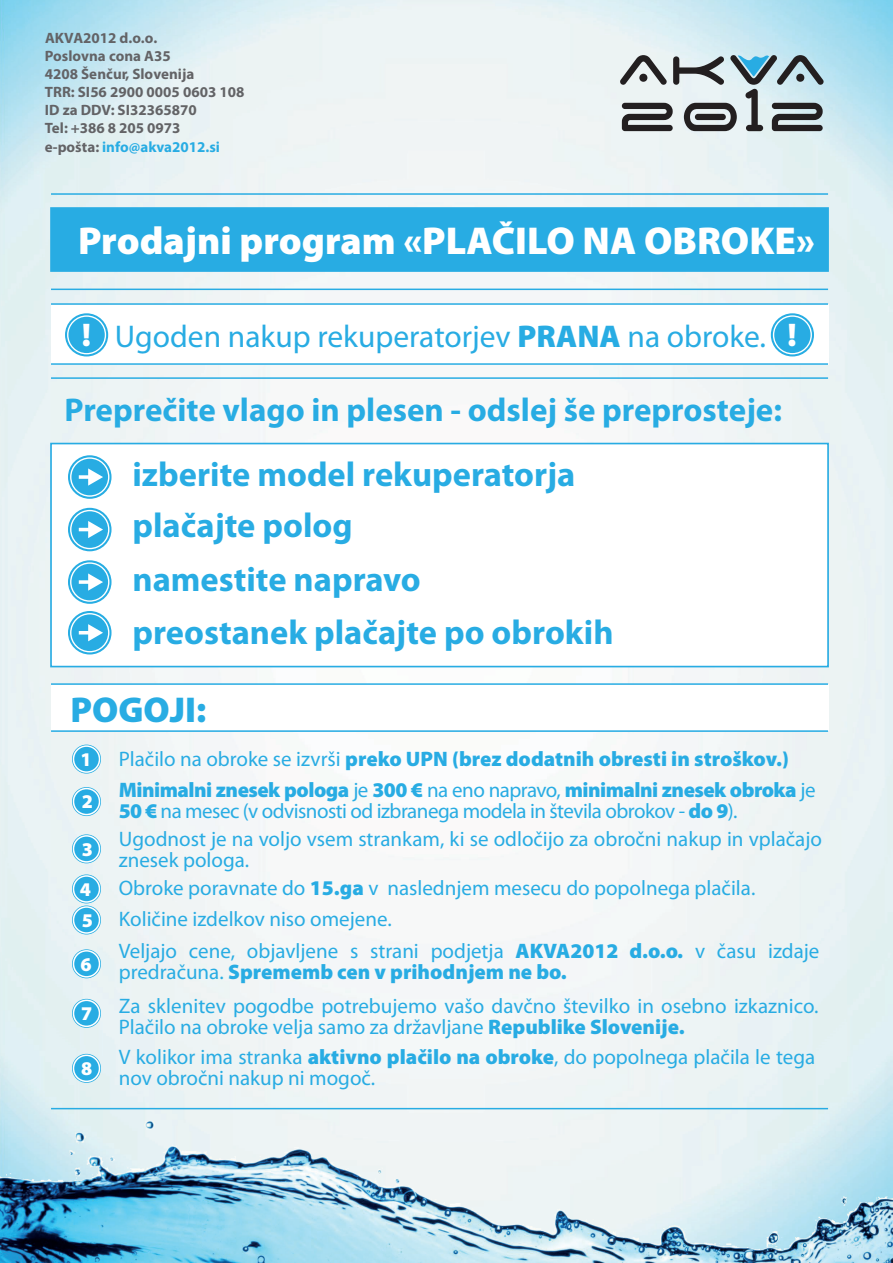
<style>
.page{position:relative;width:893px;height:1263px;background:#fff}
.page>*{position:absolute;margin:0;border:0;box-sizing:border-box;transform-origin:0 0}
.t1{font:900 39px "Myriad Pro";color:#fff}
.t2{font:900 36px "Myriad Pro";color:#28ace3}
.t3{font:700 34.5px/53.4px "Myriad Pro";color:#28ace3}
.t4{font:700 33px "Myriad Pro";color:#28ace3}
.t5{font:900 32.85px "Myriad Pro";color:#fff}
.t6{font:31.5px "Myriad Pro";color:#28ace3}
.t7{font:21px/28px "Myriad Pro";color:#28ace3}
.t8{font:900 21px/30.6px "Myriad Pro";letter-spacing:-.025em;color:#28ace3}
.t9{font:900 19.5px/41.7px "Myriad Pro";color:#fff}
.t10{font:700 15px/18px "Myriad Pro";color:#636366}
.s1{color:#28ace3}
.s2{font-weight:900}
.s3{font-weight:400}
</style>
<div class="page">
<img style="left:0;top:0;width:893px;height:1121px">
<div style="left:51px;top:684px;width:777px;height:47px;background:#fff"></div>
<hr style="left:51px;top:730px;width:777px;height:2px;background:#28ace3">
<div style="left:51px;top:304px;width:777px;height:60px;background:#fff"></div>
<div style="left:50px;top:207px;width:779px;height:65px;background:#28ace3;border:2px solid #28ace3"></div>
<svg style="left:620px;top:53px;width:204px;height:78px;background:#9faaae"></svg>
<img style="left:0;top:1121px;width:893px;height:142px">
<div style="left:50px;top:443px;width:779px;height:224px;background:#fff;border:2px solid #28ace3"></div>
<div style="left:71px;top:458px;width:38px;height:38px;background:#28ace3;border-radius:50%"></div>
<div style="left:68px;top:455px;width:44px;height:44px;border:6px solid #27ade3;border-radius:50%"></div>
<div style="left:70px;top:457px;width:39px;height:40px;border:1px solid #fff;border-radius:50%"></div>
<svg style="left:79px;top:475px;width:9px;height:4px"></svg>
<svg style="left:88px;top:468px;width:15px;height:18px"></svg>
<div style="left:71px;top:511px;width:38px;height:37px;background:#28ace3;border-radius:50%"></div>
<div style="left:68px;top:508px;width:44px;height:43px;border:6px solid #27ade3;border-radius:50%"></div>
<div style="left:70px;top:510px;width:39px;height:39px;border:1px solid #fff;border-radius:50%"></div>
<svg style="left:79px;top:521px;width:24px;height:17px"></svg>
<div style="left:71px;top:563px;width:38px;height:38px;background:#28ace3;border-radius:50%"></div>
<div style="left:68px;top:560px;width:44px;height:44px;border:6px solid #27ade3;border-radius:50%"></div>
<div style="left:70px;top:562px;width:39px;height:40px;border:1px solid #fff;border-radius:50%"></div>
<svg style="left:79px;top:580px;width:9px;height:4px"></svg>
<svg style="left:88px;top:573px;width:15px;height:18px"></svg>
<div style="left:71px;top:614px;width:38px;height:38px;background:#28ace3;border-radius:50%"></div>
<div style="left:68px;top:611px;width:44px;height:43px;border:6px solid #27ade3;border-radius:50%"></div>
<div style="left:70px;top:613px;width:39px;height:39px;border:1px solid #fff;border-radius:50%"></div>
<svg style="left:79px;top:624px;width:24px;height:17px"></svg>
<div style="left:68px;top:316px;width:37px;height:38px;background:#28ace3;border-radius:50%"></div>
<div style="left:65px;top:313px;width:43px;height:43px;border:5px solid #27ade3;border-radius:50%"></div>
<div style="left:67px;top:315px;width:39px;height:39px;border:1px solid #fff;border-radius:50%"></div>
<div style="left:774px;top:316px;width:37px;height:38px;background:#28ace3;border-radius:50%"></div>
<div style="left:771px;top:313px;width:43px;height:43px;border:5px solid #27ade3;border-radius:50%"></div>
<div style="left:773px;top:315px;width:39px;height:39px;border:1px solid #fff;border-radius:50%"></div>
<div style="left:74px;top:746px;width:26px;height:26px;background:#28ace3;border-radius:50%"></div>
<div style="left:72px;top:744px;width:29px;height:29px;border:3px solid #27ade3;border-radius:50%"></div>
<div style="left:73px;top:745px;width:27px;height:28px;border:2px solid #fff;border-radius:50%"></div>
<div style="left:74px;top:788px;width:26px;height:26px;background:#28ace3;border-radius:50%"></div>
<div style="left:72px;top:787px;width:29px;height:29px;border:3px solid #27ade3;border-radius:50%"></div>
<div style="left:73px;top:788px;width:27px;height:27px;border:2px solid #fff;border-radius:50%"></div>
<div style="left:74px;top:836px;width:26px;height:26px;background:#28ace3;border-radius:50%"></div>
<div style="left:72px;top:834px;width:29px;height:29px;border:3px solid #27ade3;border-radius:50%"></div>
<div style="left:73px;top:835px;width:27px;height:28px;border:2px solid #fff;border-radius:50%"></div>
<div style="left:74px;top:876px;width:26px;height:26px;background:#28ace3;border-radius:50%"></div>
<div style="left:72px;top:874px;width:29px;height:29px;border:3px solid #27ade3;border-radius:50%"></div>
<div style="left:73px;top:875px;width:27px;height:28px;border:2px solid #fff;border-radius:50%"></div>
<div style="left:74px;top:907px;width:26px;height:26px;background:#28ace3;border-radius:50%"></div>
<div style="left:72px;top:905px;width:29px;height:29px;border:3px solid #27ade3;border-radius:50%"></div>
<div style="left:73px;top:906px;width:27px;height:28px;border:2px solid #fff;border-radius:50%"></div>
<div style="left:74px;top:951px;width:26px;height:26px;background:#28ace3;border-radius:50%"></div>
<div style="left:72px;top:949px;width:29px;height:29px;border:3px solid #27ade3;border-radius:50%"></div>
<div style="left:73px;top:950px;width:27px;height:27px;border:2px solid #fff;border-radius:50%"></div>
<div style="left:74px;top:1000px;width:26px;height:26px;background:#28ace3;border-radius:50%"></div>
<div style="left:72px;top:999px;width:29px;height:29px;border:3px solid #27ade3;border-radius:50%"></div>
<div style="left:73px;top:999px;width:27px;height:28px;border:2px solid #fff;border-radius:50%"></div>
<div style="left:74px;top:1055px;width:26px;height:26px;background:#28ace3;border-radius:50%"></div>
<div style="left:72px;top:1054px;width:29px;height:29px;border:3px solid #27ade3;border-radius:50%"></div>
<div style="left:73px;top:1054px;width:27px;height:28px;border:2px solid #fff;border-radius:50%"></div>
<hr style="left:51px;top:363px;width:777px;height:2px;background:#28ace3">
<hr style="left:51px;top:303px;width:777px;height:2px;background:#28ace3">
<hr style="left:51px;top:289px;width:777px;height:1px;background:#28ace3">
<hr style="left:51px;top:193px;width:777px;height:2px;background:#28ace3">
<hr style="left:51px;top:377px;width:777px;height:2px;background:#28ace3">
<hr style="left:51px;top:683px;width:777px;height:2px;background:#28ace3">
<hr style="left:51px;top:1108px;width:777px;height:1px;background:#28ace3">
<p class="t10" style="left:45px;top:28px;width:201px">AKVA2012 d.o.o.<br>Poslovna cona A35<br>4208 Šenčur, Slovenija<br>TRR: SI56 2900 0005 0603 108<br>ID za DDV: SI32365870<br>Tel: +386 8 205 0973<br>e-pošta: <span class="s1">info@akva2012.si</span></p>
<h1 class="t1" style="left:78px;top:214px;width:738px">Prodajni program «PLAČILO NA OBROKE»</h1>
<h3 class="t5" style="left:82px;top:313px;width:11px">!</h3>
<h3 class="t5" style="left:787px;top:313px;width:11px">!</h3>
<h3 class="t6" style="left:115px;top:317px;width:653px">Ugoden nakup rekuperatorjev <span class="s2">PRANA</span> na obroke.</h3>
<h3 class="t4" style="left:65px;top:388px;width:719px">Preprečite vlago in plesen - odslej še preprosteje:</h3>
<h3 class="t3" style="left:133px;top:446px;width:444px">izberite model rekuperatorja</h3>
<h3 class="t3" style="left:133px;top:498px;width:483px">plačajte polog<br>namestite napravo<br>preostanek plačajte po obrokih</h3>
<h2 class="t2" style="left:71px;top:685px;width:137px">POGOJI:</h2>
<p class="t9" style="left:81px;top:738px;width:14px">1<br>2</p>
<p class="t9" style="left:80px;top:828px;width:15px;line-height:40px">3<br>4</p>
<p class="t9" style="left:82px;top:899px;width:13px">5</p>
<p class="t9" style="left:81px;top:942px;width:13px">6</p>
<p class="t9" style="left:81px;top:992px;width:13px">7</p>
<p class="t8" style="left:119px;top:743px;width:698px"><span class="s3">Plačilo na obroke se izvrši</span> preko UPN (brez dodatnih obresti in stroškov.)<br>Minimalni znesek pologa <span class="s3">je</span> 300 € <span class="s3">na eno napravo,</span> minimalni znesek obroka <span class="s3">je</span></p>
<p class="t7" style="left:119px;top:796px;width:705px"><span class="s2">50 €</span> na mesec (v odvisnosti od izbranega modela in števila obrokov - <span class="s2">do 9</span>).<br>Ugodnost je na voljo vsem strankam, ki se odločijo za obročni nakup in vplačajo</p>
<p class="t7" style="left:119px;top:845px;width:638px;line-height:28.5px">znesek pologa.<br>Obroke poravnate do <span class="s2">15.ga</span> v naslednjem mesecu do popolnega plačila.</p>
<p class="t7" style="left:119px;top:903px;width:702px;line-height:32px">Količine izdelkov niso omejene.<br>Veljajo cene, objavljene s strani podjetja <span class="s2">AKVA2012 d.o.o.</span> v času izdaje</p>
<p class="t7" style="left:119px;top:955px;width:701px;line-height:33.9px">predračuna. <span class="s2">Sprememb cen v prihodnjem ne bo.<br></span>Za sklenitev pogodbe potrebujemo vašo davčno številko in osebno izkaznico.</p>
<p class="t7" style="left:119px;top:1012px;width:698px;line-height:30px">Plačilo na obroke velja samo za državljane <span class="s2">Republike Slovenije.<br></span>V kolikor ima stranka <span class="s2">aktivno plačilo na obroke</span>, do popolnega plačila le tega</p>
<p class="t7" style="left:119px;top:1064px;width:258px">nov obročni nakup ni mogoč.</p>
<p class="t9" style="left:81px;top:1047px;width:13px">8</p>
</div>
